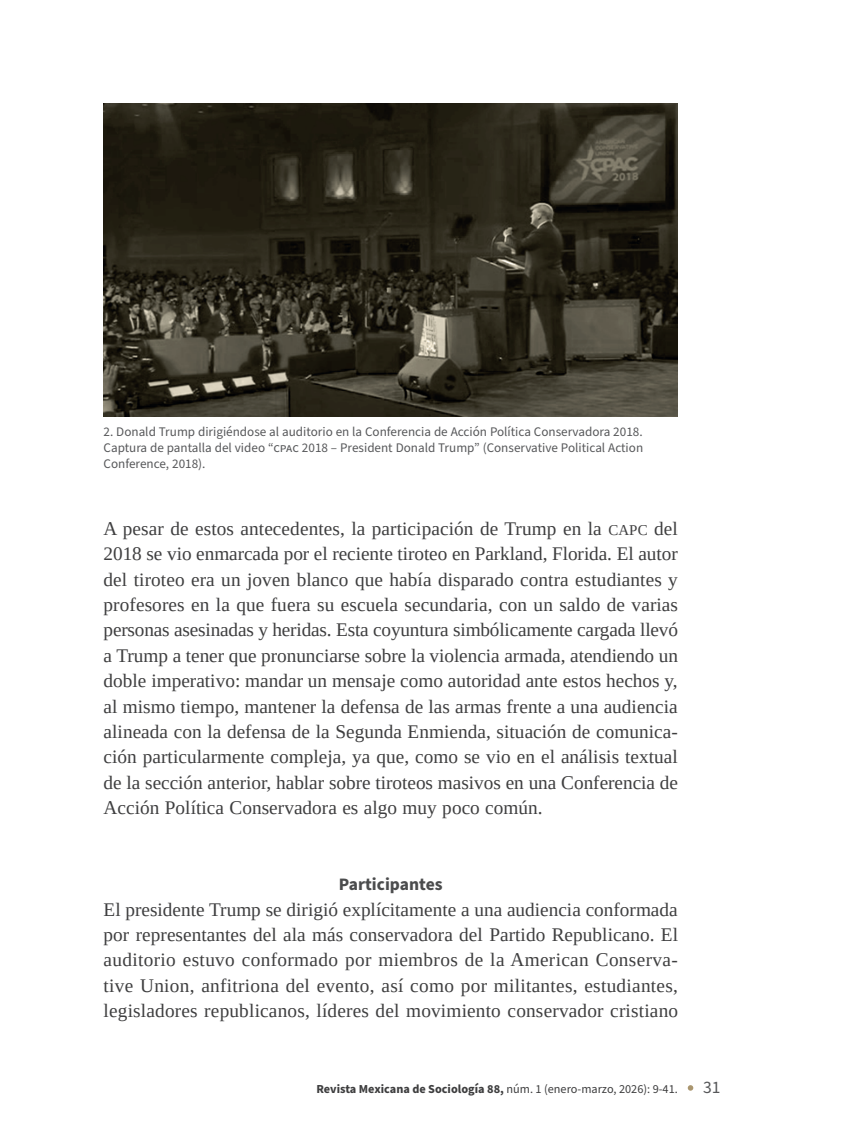
<style>
.page{position:relative;width:848px;height:1145px;background:#fff}
.page>*{position:absolute;margin:0;border:0;box-sizing:border-box;transform-origin:0 0}
.t1{font:19.25px/25.4px "Liberation Serif";letter-spacing:.005em;color:#3e3e3f;text-align:justify}
.t2{font:700 17.5px "Source Sans Pro";color:#4b4c4d}
.t3{font:17.5px "Source Sans Pro";color:#57585a}
.t4{font:13.12px/15.8px "Source Sans Pro";color:#57585a;text-align:justify}
.t5{font:700 12.25px "Source Sans Pro";color:#3e3e3f}
.s1{font-size:14.88px}
.s2{font-weight:400}
</style>
<div class="page">
<svg style="left:687px;top:1085px;width:6px;height:6px"></svg>
<img style="left:104px;top:104px;width:573px;height:312px">
<p class="t4" style="left:104px;top:425px;width:541px">2. Donald Trump dirigiéndose al auditorio en la Conferencia de Acción Política Conservadora 2018.<br>Captura de pantalla del video “cpac 2018 – President Donald Trump” (Conservative Political Action Conference, 2018).</p>
<p class="t1" style="left:104px;top:516px;width:576px">A pesar de estos antecedentes, la participación de Trump en la <span class="s1">CAPC</span> del 2018 se vio enmarcada por el reciente tiroteo en Parkland, Florida. El autor del tiroteo era un joven blanco que había disparado contra estudiantes y profesores en la que fuera su escuela secundaria, con un saldo de varias personas asesinadas y heridas. Esta coyuntura simbólicamente cargada llevó a Trump a tener que pronunciarse sobre la violencia armada, atendiendo un doble imperativo: mandar un mensaje como autoridad ante estos hechos y, al mismo tiempo, mantener la defensa de las armas frente a una audiencia alineada con la defensa de la Segunda Enmienda, situación de comunica&shy;ción particularmente compleja, ya que, como se vio en el análisis textual de la sección anterior, hablar sobre tiroteos masivos en una Conferencia de Acción Política Conservadora es algo muy poco común.</p>
<p class="t2" style="left:339px;top:872px;width:105px">Participantes</p>
<p class="t1" style="left:104px;top:896px;width:576px">El presidente Trump se dirigió explícitamente a una audiencia conformada por representantes del ala más conservadora del Partido Republicano. El auditorio estuvo conformado por miembros de la American Conserva&shy;tive Union, anfitriona del evento, así como por militantes, estudiantes, legisladores republicanos, líderes del movimiento conservador cristiano</p>
<p class="t5" style="left:316px;top:1081px;width:363px">Revista Mexicana de Sociología 88, <span class="s2">núm. 1 (enero-marzo, 2026): 9-41.</span></p>
<p class="t3" style="left:703px;top:1076px;width:19px">31</p>
</div>
